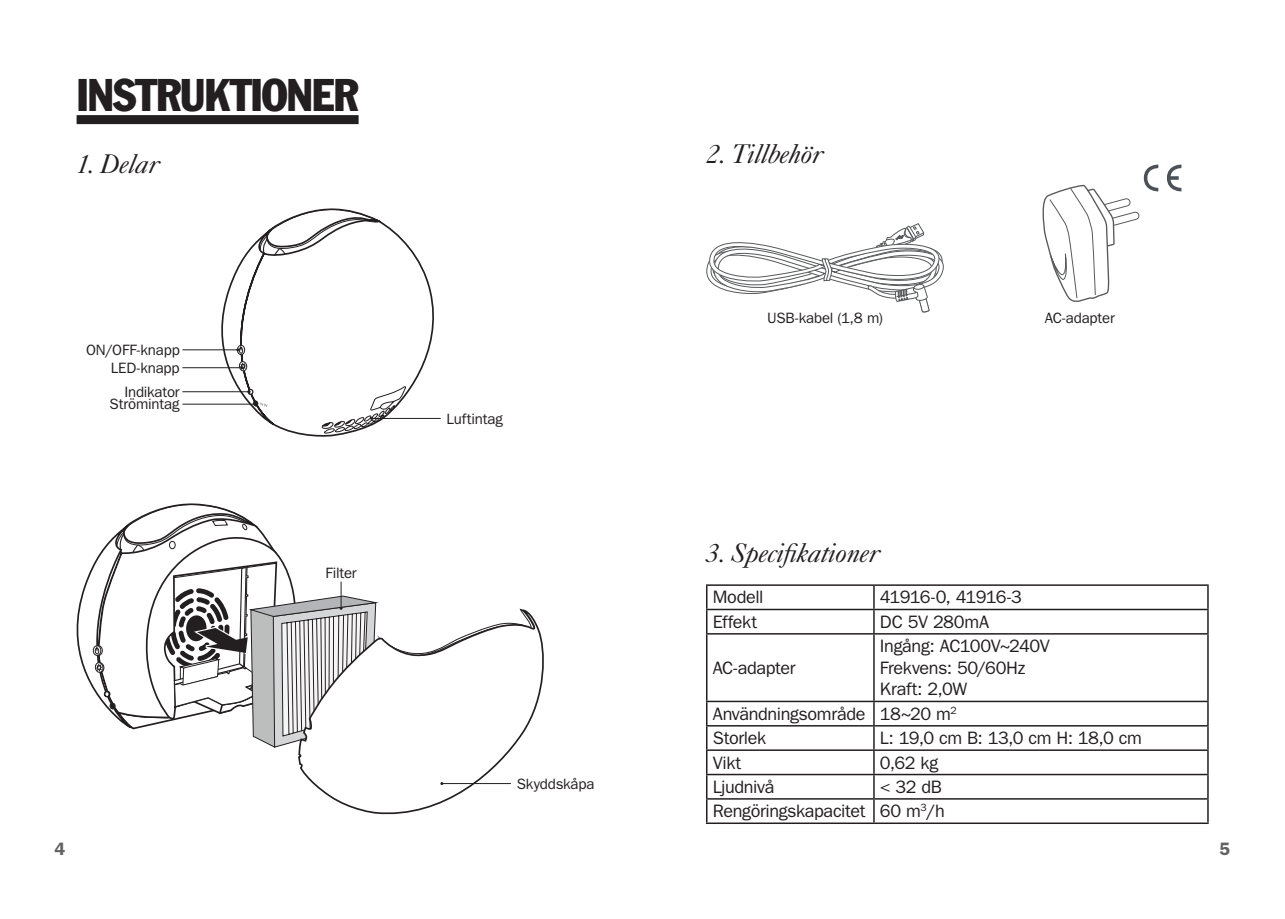
<style>
.page{position:relative;width:1285px;height:919px;background:#fff}
.page>*{position:absolute;margin:0;border:0;box-sizing:border-box;transform-origin:0 0}
.t1{font:condensed 45px "Franklin Gothic Std";letter-spacing:-.03em;color:#231f20}
.t2{font:italic 27px "Caslon 540 LT Std";letter-spacing:-.015em;color:#231f20}
.t3{font:18px/21.6px "ITC Franklin Gothic Std";letter-spacing:-.02em;color:#231f20}
.t4{font:18px "ITC Franklin Gothic Std";letter-spacing:-.045em;color:#231f20}
.t5{font:600 18px "ITC Franklin Gothic Std";color:#636366}
.t6{font:15px/17.9px "ITC Franklin Gothic Std";letter-spacing:-.01em;color:#231f20;text-align:right}
</style>
<div class="page">
<div style="left:77px;top:115px;width:281px;height:9px;background:#231f20"></div>
<svg style="left:77px;top:503px;width:460px;height:311px"></svg>
<svg style="left:221px;top:208px;width:213px;height:228px"></svg>
<div style="left:237px;top:345px;width:8px;height:10px;border:1px solid #231f20;border-radius:50%"></div>
<hr style="left:371px;top:418px;width:69px;height:1px;background:#231f20">
<svg style="left:321px;top:385px;width:85px;height:49px"></svg>
<hr style="left:182px;top:349px;width:56px;height:1px;background:#231f20">
<hr style="left:182px;top:367px;width:60px;height:1px;background:#231f20">
<hr style="left:182px;top:391px;width:67px;height:1px;background:#231f20">
<hr style="left:182px;top:404px;width:73px;height:1px;background:#231f20">
<svg style="left:236px;top:346px;width:31px;height:61px"></svg>
<svg style="left:706px;top:223px;width:237px;height:89px"></svg>
<hr style="left:706px;top:584px;width:167px;height:2px;background:#231f20">
<hr style="left:873px;top:584px;width:335px;height:2px;background:#231f20">
<hr style="left:1206px;top:586px;width:2px;height:22px;background:#231f20">
<hr style="left:706px;top:608px;width:167px;height:2px;background:#231f20">
<svg style="left:706px;top:586px;width:1px;height:47px"></svg>
<hr style="left:873px;top:608px;width:335px;height:2px;background:#231f20">
<svg style="left:873px;top:586px;width:1px;height:47px"></svg>
<hr style="left:1206px;top:610px;width:2px;height:23px;background:#231f20">
<hr style="left:706px;top:633px;width:167px;height:1px;background:#231f20">
<hr style="left:706px;top:634px;width:1px;height:66px;background:#231f20">
<hr style="left:873px;top:633px;width:335px;height:1px;background:#231f20">
<hr style="left:873px;top:634px;width:1px;height:66px;background:#231f20">
<hr style="left:1206px;top:634px;width:2px;height:66px;background:#231f20">
<hr style="left:706px;top:700px;width:167px;height:2px;background:#231f20">
<hr style="left:873px;top:700px;width:335px;height:2px;background:#231f20">
<hr style="left:1206px;top:702px;width:2px;height:23px;background:#231f20">
<hr style="left:706px;top:725px;width:167px;height:1px;background:#231f20">
<hr style="left:873px;top:725px;width:335px;height:1px;background:#231f20">
<hr style="left:1206px;top:726px;width:2px;height:23px;background:#231f20">
<hr style="left:706px;top:749px;width:167px;height:1px;background:#231f20">
<hr style="left:873px;top:749px;width:335px;height:1px;background:#231f20">
<hr style="left:1206px;top:750px;width:2px;height:23px;background:#231f20">
<hr style="left:706px;top:773px;width:167px;height:2px;background:#231f20">
<hr style="left:873px;top:773px;width:335px;height:2px;background:#231f20">
<hr style="left:1206px;top:775px;width:2px;height:23px;background:#231f20">
<hr style="left:706px;top:798px;width:167px;height:1px;background:#231f20">
<svg style="left:706px;top:702px;width:1px;height:120px"></svg>
<hr style="left:873px;top:798px;width:335px;height:1px;background:#231f20">
<svg style="left:873px;top:702px;width:1px;height:120px"></svg>
<hr style="left:1206px;top:799px;width:2px;height:23px;background:#231f20">
<hr style="left:706px;top:822px;width:167px;height:2px;background:#231f20">
<hr style="left:873px;top:822px;width:335px;height:2px;background:#231f20">
<svg style="left:1042px;top:164px;width:139px;height:138px"></svg>
<svg style="left:1168px;top:176px;width:10px;height:4px"></svg>
<p class="t1" style="left:77px;top:67px;width:283px">INSTRUKTIONER</p>
<p class="t2" style="left:77px;top:148px;width:84px">1. Delar</p>
<p class="t6" style="left:86px;top:341px;width:95px">ON/OFF-knapp<br>LED-knapp</p>
<p class="t6" style="left:109px;top:385px;width:72px;line-height:12.5px">Indikator<br>Strömintag</p>
<p class="t6" style="left:325px;top:564px;width:33px">Filter</p>
<p class="t6" style="left:446px;top:409px;width:58px">Luftintag</p>
<p class="t6" style="left:516px;top:774px;width:79px">Skyddskåpa</p>
<p class="t2" style="left:706px;top:138px;width:118px">2. Tillbehör</p>
<p class="t6" style="left:767px;top:308px;width:117px">USB-kabel (1,8 m)</p>
<p class="t6" style="left:1044px;top:308px;width:72px">AC-adapter</p>
<p class="t2" style="left:706px;top:536px;width:174px">3. Specifikationer</p>
<p class="t3" style="left:712px;top:586px;width:52px">Modell</p>
<p class="t4" style="left:879px;top:587px;width:143px">41916-0, 41916-3</p>
<p class="t3" style="left:712px;top:611px;width:46px">Effekt</p>
<p class="t3" style="left:879px;top:611px;width:111px">DC 5V 280mA</p>
<p class="t3" style="left:712px;top:657px;width:84px">AC-adapter</p>
<p class="t3" style="left:879px;top:635px;width:171px">Ingång: AC100V~240V<br>Frekvens: 50/60Hz<br>Kraft: 2,0W</p>
<p class="t3" style="left:712px;top:701px;width:245px;line-height:24.3px">Användningsområde 18~20 m<sup>2<br></sup>Storlek</p>
<p class="t3" style="left:879px;top:727px;width:263px">L: 19,0 cm B: 13,0 cm H: 18,0 cm</p>
<p class="t3" style="left:712px;top:751px;width:30px">Vikt</p>
<p class="t3" style="left:879px;top:751px;width:60px">0,62 kg</p>
<p class="t3" style="left:712px;top:776px;width:63px">Ljudnivå</p>
<p class="t3" style="left:712px;top:774px;width:234px;line-height:24.3px;text-align:right">&lt; 32 dB<br>Rengöringskapacitet 60 m<sup>3</sup>/h</p>
<p class="t5" style="left:55px;top:837px;width:12px">4</p>
<p class="t5" style="left:1219px;top:837px;width:12px">5</p>
</div>
